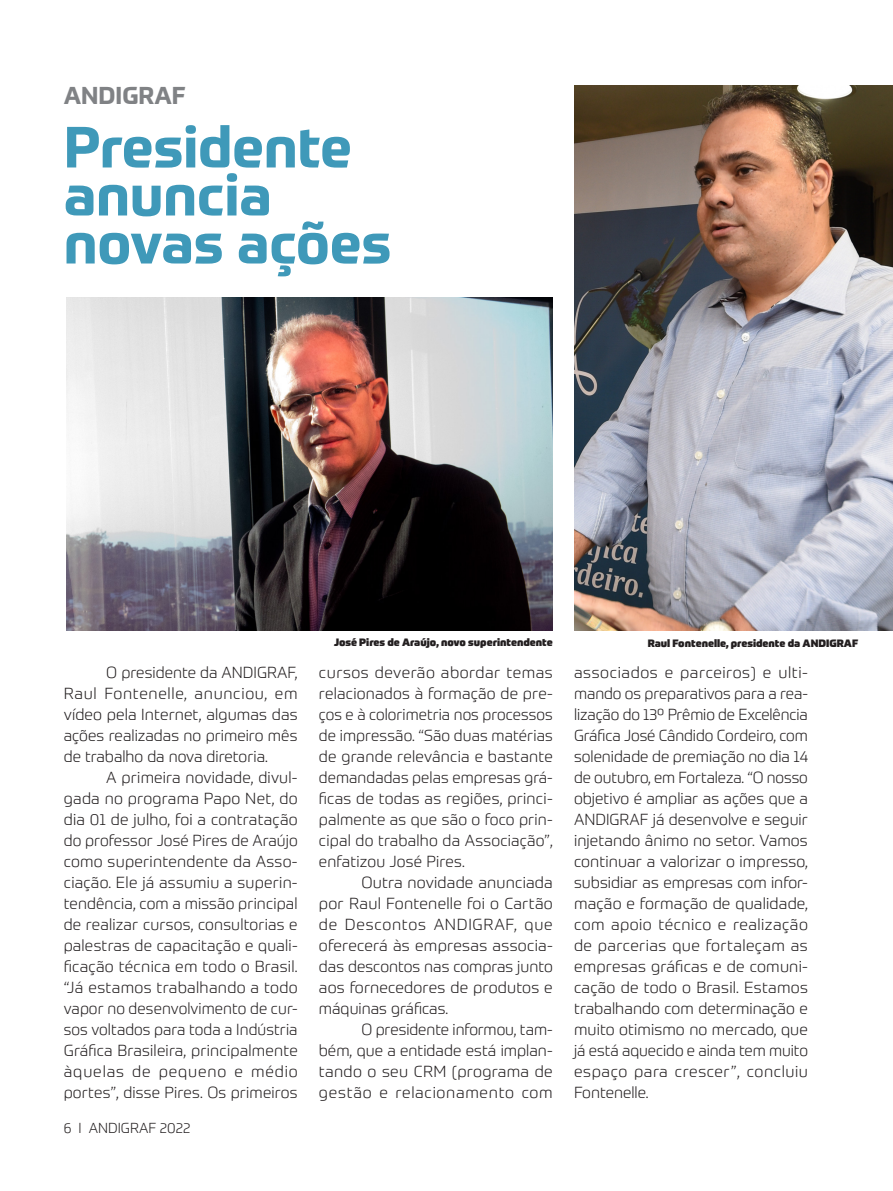
<style>
.page{position:relative;width:893px;height:1191px;background:#fff}
.page>*{position:absolute;margin:0;border:0;box-sizing:border-box;transform-origin:0 0}
.t1{font:700 57px/48px "Prometo";color:#3f99b9}
.t2{font:700 24px "Prometo";color:#808285}
.t3{font:300 15.75px/21px "Prometo";letter-spacing:.01em;color:#231f20;text-align:justify}
.t4{font:300 14.25px "Prometo";color:#231f20}
.t5{font:900 10.5px "Prometo";color:#231f20}
</style>
<div class="page">
<img style="left:67px;top:298px;width:486px;height:333px">
<img style="left:574px;top:85px;width:319px;height:546px">
<h2 class="t2" style="left:64px;top:80px;width:123px">ANDIGRAF</h2>
<h1 class="t1" style="left:64px;top:123px;width:329px">Presidente anuncia novas ações</h1>
<p class="t3" style="left:64px;top:661px;width:235px;text-indent:43px">O presidente da ANDIGRAF, Raul Fontenelle, anunciou, em vídeo pela Internet, algumas das ações realizadas no primeiro mês de trabalho da nova diretoria.</p>
<p class="t3" style="left:64px;top:766px;width:235px;text-indent:43px">A primeira novidade, divul&shy;gada no programa Papo Net, do dia 01 de julho, foi a contratação do professor José Pires de Araújo como superintendente da Asso&shy;ciação. Ele já assumiu a superin&shy;tendência, com a missão principal de realizar cursos, consultorias e palestras de capacitação e quali&shy;ficação técnica em todo o Brasil. “Já estamos trabalhando a todo vapor no desenvolvimento de cur&shy;sos voltados para toda a Indústria Gráfica Brasileira, principalmente àquelas de pequeno e médio portes”, disse Pires. Os primeiros</p>
<p class="t4" style="left:64px;top:1119px;width:128px">6 I ANDIGRAF 2022</p>
<p class="t5" style="left:334px;top:635px;width:220px">José Pires de Araújo, novo superintendente</p>
<p class="t5" style="left:648px;top:636px;width:212px">Raul Fontenelle, presidente da ANDIGRAF</p>
<p class="t3" style="left:319px;top:661px;width:235px">cursos deverão abordar temas relacionados à formação de pre&shy;ços e à colorimetria nos processos de impressão. “São duas matérias de grande relevância e bastante demandadas pelas empresas grá&shy;ficas de todas as regiões, princi&shy;palmente as que são o foco prin&shy;cipal do trabalho da Associação”, enfatizou José Pires.</p>
<p class="t3" style="left:319px;top:871px;width:235px;text-indent:43px">Outra novidade anunciada por Raul Fontenelle foi o Cartão de Descontos ANDIGRAF, que oferecerá às empresas associa&shy;das descontos nas compras junto aos fornecedores de produtos e máquinas gráficas.</p>
<p class="t3" style="left:319px;top:1018px;width:235px;text-indent:43px">O presidente informou, tam&shy;bém, que a entidade está implan&shy;tando o seu CRM (programa de gestão e relacionamento com</p>
<p class="t3" style="left:574px;top:661px;width:236px">associados e parceiros) e ulti&shy;mando os preparativos para a rea&shy;lização do 13º Prêmio de Excelência Gráfica José Cândido Cordeiro, com solenidade de premiação no dia 14 de outubro, em Fortaleza. “O nosso objetivo é ampliar as ações que a ANDIGRAF já desenvolve e seguir injetando ânimo no setor. Vamos continuar a valorizar o impresso, subsidiar as empresas com infor&shy;mação e formação de qualidade, com apoio técnico e realização de parcerias que fortaleçam as empresas gráficas e de comuni&shy;cação de todo o Brasil. Estamos trabalhando com determinação e muito otimismo no mercado, que já está aquecido e ainda tem muito espaço para crescer”, concluiu Fontenelle.</p>
</div>
